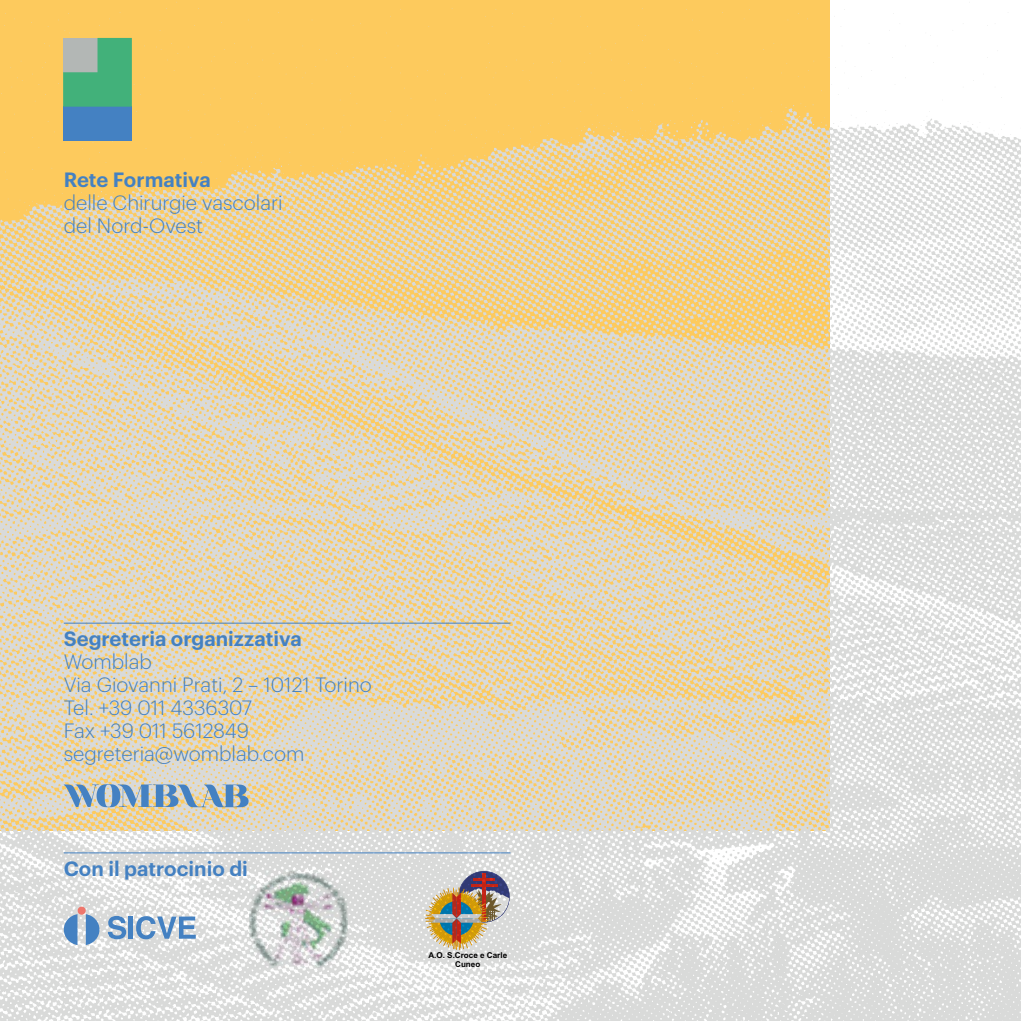
<style>
.page{position:relative;width:1021px;height:1021px;background:#fff}
.page>*{position:absolute;margin:0;border:0;box-sizing:border-box;transform-origin:0 0}
.t1{font:300 20.25px/22.9px "Graphik";color:#4481c2}
.t2{font:600 20.25px "Graphik";color:#4481c2}
.t3{font:700 8.1px/9px "Arial";color:#000;text-align:center}
</style>
<div class="page">
<img style="left:0;top:0;width:1020px;height:1020px">
<hr style="left:64px;top:622px;width:446px;height:1px;background:#4481c2">
<svg style="left:64px;top:784px;width:184px;height:23px;background:#96adbd"></svg>
<hr style="left:64px;top:852px;width:446px;height:1px;background:#4481c2">
<svg style="left:64px;top:914px;width:13px;height:31px"></svg>
<svg style="left:86px;top:914px;width:13px;height:31px"></svg>
<div style="left:78px;top:906px;width:8px;height:8px;background:#ee776d;border-radius:50%"></div>
<svg style="left:108px;top:915px;width:18px;height:24px"></svg>
<hr style="left:129px;top:916px;width:4px;height:22px;background:#4481c2">
<svg style="left:136px;top:916px;width:60px;height:23px"></svg>
<img style="left:249px;top:870px;width:99px;height:97px">
<svg style="left:415px;top:869px;width:105px;height:99px;background:#dfdfdf"></svg>
<img style="left:425px;top:871px;width:84px;height:78px">
<div style="left:63px;top:107px;width:69px;height:34px;background:#4481c2"></div>
<svg style="left:63px;top:38px;width:69px;height:69px;background:#5eb288"></svg>
<p class="t2" style="left:64px;top:164px;width:148px">Rete Formativa</p>
<p class="t1" style="left:64px;top:189px;width:220px">delle Chirurgie vascolari del Nord-Ovest</p>
<p class="t2" style="left:64px;top:623px;width:240px">Segreteria organizzativa</p>
<p class="t1" style="left:64px;top:649px;width:309px">Womblab<br>Via Giovanni Prati, 2 – 10121 Torino<br>Tel. +39 011 4336307<br>Fax +39 011 5612849 segreteria@womblab.com</p>
<p class="t2" style="left:64px;top:853px;width:186px">Con il patrocinio di</p>
<p class="t3" style="left:428px;top:951px;width:80px">A.O. S.Croce e Carle<br>Cuneo</p>
</div>
